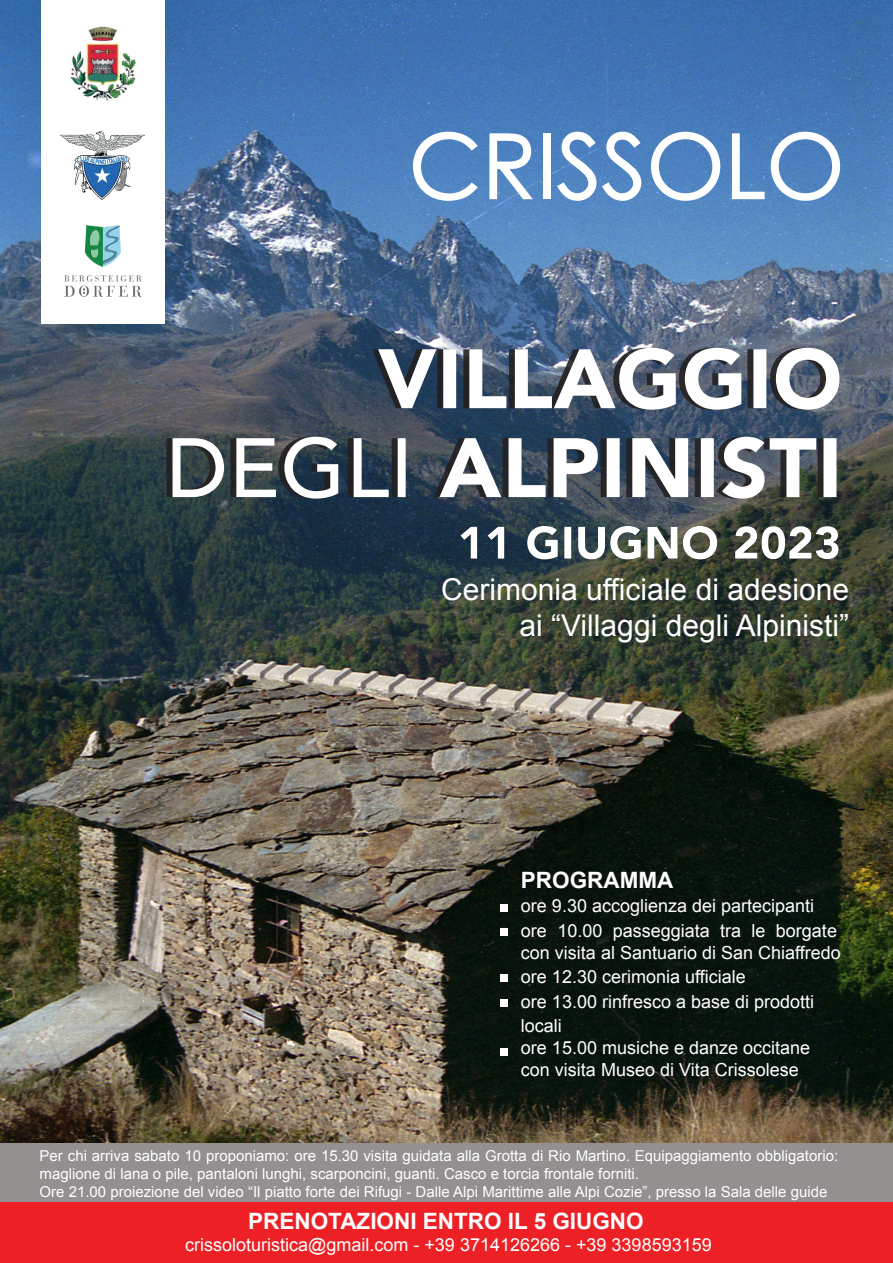
<style>
.page{position:relative;width:893px;height:1263px;background:#fff}
.page>*{position:absolute;margin:0;border:0;box-sizing:border-box;transform-origin:0 0}
.t1{font:500 90px "ST Heiti SC";color:#fff}
.t2{font:30px/36px "Arial";color:#fff;text-align:right}
.t3{font:700 22.5px "Arial";color:#fff}
.t4{font:18px/24.6px "Arial";color:#fff}
.t5{font:15px/18px "Arial";color:#fff}
</style>
<div class="page">
<img style="left:0;top:0;width:893px;height:1202px">
<svg style="left:173px;top:348px;width:666px;height:151px"></svg>
<svg style="left:460px;top:526px;width:379px;height:33px"></svg>
<img style="left:527px;top:526px;width:305px;height:33px">
<div style="left:500px;top:904px;width:7px;height:7px;background:#fff"></div>
<div style="left:500px;top:929px;width:7px;height:7px;background:#fff"></div>
<div style="left:500px;top:975px;width:7px;height:7px;background:#fff"></div>
<div style="left:500px;top:999px;width:7px;height:7px;background:#fff"></div>
<div style="left:500px;top:1049px;width:7px;height:7px;background:#fff"></div>
<div style="left:41px;top:0;width:123px;height:323px;background:#fff"></div>
<img style="left:70px;top:26px;width:66px;height:75px">
<img style="left:61px;top:132px;width:83px;height:67px">
<img style="left:64px;top:225px;width:77px;height:72px">
<div style="left:0;top:1202px;width:893px;height:61px;background:#ec2025"></div>
<div style="left:0;top:1143px;width:892px;height:59px;background:#93908f"></div>
<h1 class="t1" style="left:409px;top:123px;width:437px">CRISSOLO</h1>
<h2 class="t2" style="left:441px;top:572px;width:409px">Cerimonia ufficiale di adesione ai “Villaggi degli Alpinisti”</h2>
<h3 class="t3" style="left:521px;top:865px;width:154px">PROGRAMMA</h3>
<p class="t4" style="left:521px;top:894px;width:318px">ore 9.30 accoglienza dei partecipanti ore 10.00 passeggiata tra le borgate</p>
<p class="t4" style="left:521px;top:940px;width:321px">con visita al Santuario di San Chiaffredo ore 12.30 cerimonia ufficiale<br>ore 13.00 rinfresco a base di prodotti locali</p>
<p class="t4" style="left:521px;top:1037px;width:291px;line-height:21.6px">ore 15.00 musiche e danze occitane con visita Museo di Vita Crissolese</p>
<p class="t5" style="left:40px;top:1147px;width:800px">Per chi arriva sabato 10 proponiamo: ore 15.30 visita guidata alla Grotta di Rio Martino. Equipaggiamento obbligatorio: maglione di lana o pile, pantaloni lunghi, scarponcini, guanti. Casco e torcia frontale forniti.<br>Ore 21.00 proiezione del video “Il piatto forte dei Rifugi - Dalle Alpi Marittime alle Alpi Cozie”, presso la Sala delle guide</p>
<h3 class="t3" style="left:248px;top:1206px;width:397px">PRENOTAZIONI ENTRO IL 5 GIUGNO</h3>
<p class="t4" style="left:185px;top:1232px;width:528px">crissoloturistica@gmail.com - +39 3714126266 - +39 3398593159</p>
</div>
